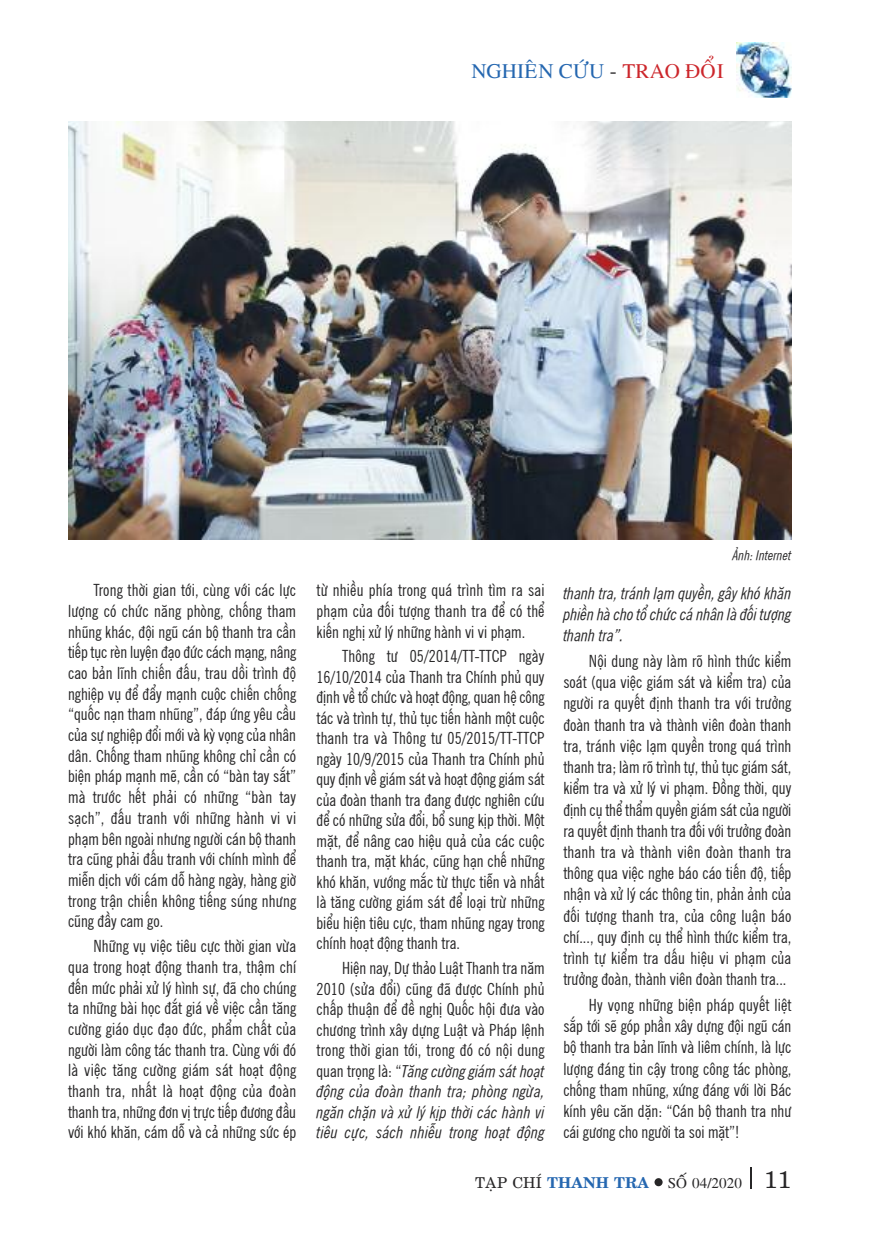
<style>
.page{position:relative;width:885px;height:1238px;background:#fff}
.page>*{position:absolute;margin:0;border:0;box-sizing:border-box;transform-origin:0 0}
.t1{font:21px "VNI Times";color:#2567b0}
.t2{font:16.5px/20.7px "UVN Tin Tuc Hep";color:#272627;text-align:justify}
.t3{font:italic 16.5px/21.3px "UVN Tin Tuc Hep";letter-spacing:-.005em;color:#272627;text-align:justify}
.t4{font:15px "VNI Times";color:#272627}
.t5{font:italic 13.5px "UVN Tin Tuc Hep";color:#272627}
.s1{color:#272627}
.s2{color:#cc262b}
.s3{font-style:italic}
.s4{font-family:"VNI Centur"}
.s5{font-family:"VNI Centur Bold";color:#2567b0}
.s6{font-family:"VNI Centur";font-size:24px}
</style>
<div class="page">
<img style="left:737px;top:43px;width:54px;height:55px">
<div style="left:654px;top:1178px;width:8px;height:8px;background:#272627;border-radius:50%"></div>
<svg style="left:750px;top:1167px;width:1px;height:21px"></svg>
<img style="left:68px;top:121px;width:723px;height:419px">
<p class="t1" style="left:471px;top:56px;width:258px">NGHIEÂN CÖÙU <span class="s1">-</span> <span class="s2">TRAO ÑOÅI</span></p>
<p class="t2" style="left:68px;top:578px;width:229px;text-indent:26px">Trong thời gian tới, cùng với các lực lượng có chức năng phòng, chống tham nhũng khác, đội ngũ cán bộ thanh tra cần tiếp tục rèn luyện đạo đức cách mạng, nâng cao bản lĩnh chiến đấu, trau dồi trình độ nghiệp vụ để đẩy mạnh cuộc chiến chống “quốc nạn tham nhũng”, đáp ứng yêu cầu của sự nghiệp đổi mới và kỳ vọng của nhân dân. Chống tham nhũng không chỉ cần có biện pháp mạnh mẽ, cần có “bàn tay sắt” mà trước hết phải có những “bàn tay sạch”, đấu tranh với những hành vi vi phạm bên ngoài nhưng người cán bộ thanh tra cũng phải đấu tranh với chính mình để miễn dịch với cám dỗ hàng ngày, hàng giờ trong trận chiến không tiếng súng nhưng cũng đầy cam go.</p>
<p class="t2" style="left:68px;top:934px;width:229px;text-indent:26px">Những vụ việc tiêu cực thời gian vừa qua trong hoạt động thanh tra, thậm chí đến mức phải xử lý hình sự, đã cho chúng ta những bài học đắt giá về việc cần tăng cường giáo dục đạo đức, phẩm chất của người làm công tác thanh tra. Cùng với đó là việc tăng cường giám sát hoạt động thanh tra, nhất là hoạt động của đoàn thanh tra, những đơn vị trực tiếp đương đầu với khó khăn, cám dỗ và cả những sức ép</p>
<p class="t2" style="left:316px;top:578px;width:229px">từ nhiều phía trong quá trình tìm ra sai phạm của đối tượng thanh tra để có thể kiến nghị xử lý những hành vi vi phạm.</p>
<p class="t2" style="left:316px;top:644px;width:229px;text-indent:26px">Thông tư 05/2014/TT-TTCP ngày 16/10/2014 của Thanh tra Chính phủ quy định về tổ chức và hoạt động, quan hệ công tác và trình tự, thủ tục tiến hành một cuộc thanh tra và Thông tư 05/2015/TT-TTCP ngày 10/9/2015 của Thanh tra Chính phủ quy định về giám sát và hoạt động giám sát của đoàn thanh tra đang được nghiên cứu để có những sửa đổi, bổ sung kịp thời. Một mặt, để nâng cao hiệu quả của các cuộc thanh tra, mặt khác, cũng hạn chế những khó khăn, vướng mắc từ thực tiễn và nhất là tăng cường giám sát để loại trừ những biểu hiện tiêu cực, tham nhũng ngay trong chính hoạt động thanh tra.</p>
<p class="t2" style="left:316px;top:956px;width:229px;text-indent:26px">Hiện nay, Dự thảo Luật Thanh tra năm 2010 (sửa đổi) cũng đã được Chính phủ chấp thuận để đề nghị Quốc hội đưa vào chương trình xây dựng Luật và Pháp lệnh trong thời gian tới, trong đó có nội dung quan trọng là: “<span class="s3">Tăng cường giám sát hoạt động của đoàn thanh tra; phòng ngừa, ngăn chặn và xử lý kịp thời các hành vi tiêu cực, sách nhiễu trong hoạt động</span></p>
<p class="t5" style="left:732px;top:544px;width:60px">Ảnh: Internet</p>
<p class="t3" style="left:563px;top:581px;width:229px">thanh tra, tránh lạm quyền, gây khó khăn phiền hà cho tổ chức cá nhân là đối tượng thanh tra”.</p>
<p class="t2" style="left:563px;top:648px;width:229px;line-height:21.3px;text-indent:26px">Nội dung này làm rõ hình thức kiểm soát (qua việc giám sát và kiểm tra) của người ra quyết định thanh tra với trưởng đoàn thanh tra và thành viên đoàn thanh tra, tránh việc lạm quyền trong quá trình thanh tra; làm rõ trình tự, thủ tục giám sát, kiểm tra và xử lý vi phạm. Đồng thời, quy định cụ thể thẩm quyền giám sát của người ra quyết định thanh tra đối với trưởng đoàn thanh tra và thành viên đoàn thanh tra thông qua việc nghe báo cáo tiến độ, tiếp nhận và xử lý các thông tin, phản ảnh của đối tượng thanh tra, của công luận báo chí..., quy định cụ thể hình thức kiểm tra, trình tự kiểm tra dấu hiệu vi phạm của trưởng đoàn, thành viên đoàn thanh tra...</p>
<p class="t2" style="left:563px;top:992px;width:229px;line-height:21.3px;text-indent:26px">Hy vọng những biện pháp quyết liệt sắp tới sẽ góp phần xây dựng đội ngũ cán bộ thanh tra bản lĩnh và liêm chính, là lực lượng đáng tin cậy trong công tác phòng, chống tham nhũng, xứng đáng với lời Bác kính yêu căn dặn: “Cán bộ thanh tra như cái gương cho người ta soi mặt”!</p>
<p class="t4" style="left:475px;top:1172px;width:317px"><span class="s4">TAÏP CHÍ</span> <span class="s5">THANH TRA</span> SOÁÂ04/2020 <span class="s6">11</span></p>
</div>
